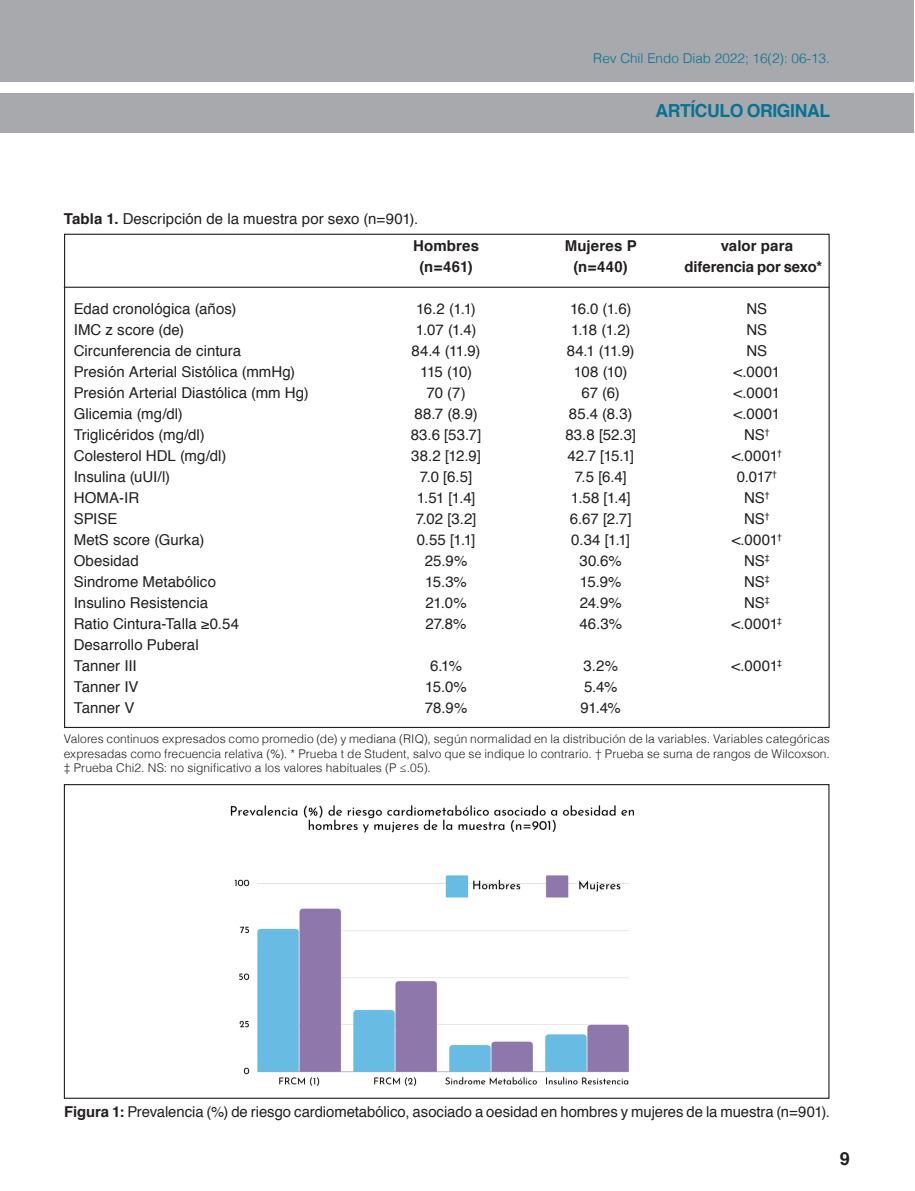
<style>
.page{position:relative;width:915px;height:1191px;background:#fff}
.page>*{position:absolute;margin:0;border:0;box-sizing:border-box;transform-origin:0 0}
.t1{font:700 18px "Helvetica";letter-spacing:-.02em;color:#077392}
.t2{font:700 18px "Helvetica";color:#231f20}
.Lista_tabulada{font:15px "Helvetica";color:#231f20}
.Lista_tabulada-2{font:700 15px "Helvetica";letter-spacing:.005em;color:#231f20}
.t3{font:300 13.5px "Helvetica";color:#077392}
.Texto{font:300 12px/14.4px "Helvetica";letter-spacing:.005em;color:#231f20;text-align:justify}
.s1{font-weight:700}
</style>
<div class="page">
<div style="left:0;top:0;width:913px;height:81px;background:#a8a9ad"></div>
<div style="left:0;top:93px;width:913px;height:40px;background:#a8a9ad"></div>
<hr style="left:64px;top:287px;width:765px;height:1px;background:#231f20">
<img style="left:230px;top:805px;width:403px;height:281px">
<p class="Lista_tabulada" style="left:64px;top:207px;width:356px"><span class="s1">Tabla 1.</span> Descripción de la muestra por sexo (n=901).</p>
<p class="t3" style="left:593px;top:46px;width:238px">Rev Chil Endo Diab 2022; 16(2): 06-13.</p>
<p class="t1" style="left:655px;top:96px;width:176px">ARTÍCULO ORIGINAL</p>
<p class="Lista_tabulada-2" style="left:413px;top:233px;width:67px">Hombres</p>
<p class="Lista_tabulada-2" style="left:564px;top:233px;width:73px">Mujeres P</p>
<p class="Lista_tabulada-2" style="left:720px;top:233px;width:74px">valor para</p>
<p class="Lista_tabulada-2" style="left:419px;top:254px;width:55px">(n=461)</p>
<p class="Lista_tabulada-2" style="left:573px;top:254px;width:56px">(n=440)</p>
<p class="Lista_tabulada-2" style="left:684px;top:254px;width:139px">diferencia por sexo*</p>
<p class="Lista_tabulada" style="left:74px;top:297px;width:164px">Edad cronológica (años)</p>
<p class="Lista_tabulada" style="left:416px;top:297px;width:61px">16.2 (1.1)</p>
<p class="Lista_tabulada" style="left:570px;top:297px;width:63px">16.0 (1.6)</p>
<p class="Lista_tabulada" style="left:746px;top:297px;width:22px">NS</p>
<p class="Lista_tabulada" style="left:74px;top:318px;width:112px">IMC z score (de)</p>
<p class="Lista_tabulada" style="left:415px;top:318px;width:62px">1.07 (1.4)</p>
<p class="Lista_tabulada" style="left:571px;top:318px;width:61px">1.18 (1.2)</p>
<p class="Lista_tabulada" style="left:746px;top:318px;width:22px">NS</p>
<p class="Lista_tabulada" style="left:74px;top:339px;width:169px">Circunferencia de cintura</p>
<p class="Lista_tabulada" style="left:411px;top:339px;width:70px">84.4 (11.9)</p>
<p class="Lista_tabulada" style="left:566px;top:339px;width:69px">84.1 (11.9)</p>
<p class="Lista_tabulada" style="left:746px;top:339px;width:22px">NS</p>
<p class="Lista_tabulada" style="left:74px;top:360px;width:223px">Presión Arterial Sistólica (mmHg)</p>
<p class="Lista_tabulada" style="left:420px;top:360px;width:53px">115 (10)</p>
<p class="Lista_tabulada" style="left:573px;top:360px;width:55px">108 (10)</p>
<p class="Lista_tabulada" style="left:733px;top:360px;width:48px">&lt;.0001</p>
<p class="Lista_tabulada" style="left:74px;top:381px;width:236px">Presión Arterial Diastólica (mm Hg)</p>
<p class="Lista_tabulada" style="left:426px;top:381px;width:41px">70 (7)</p>
<p class="Lista_tabulada" style="left:581px;top:381px;width:40px">67 (6)</p>
<p class="Lista_tabulada" style="left:733px;top:381px;width:48px">&lt;.0001</p>
<p class="Lista_tabulada" style="left:74px;top:402px;width:111px">Glicemia (mg/dl)</p>
<p class="Lista_tabulada" style="left:414px;top:402px;width:65px">88.7 (8.9)</p>
<p class="Lista_tabulada" style="left:568px;top:402px;width:65px">85.4 (8.3)</p>
<p class="Lista_tabulada" style="left:733px;top:402px;width:48px">&lt;.0001</p>
<p class="Lista_tabulada" style="left:74px;top:423px;width:132px">Triglicéridos (mg/dl)</p>
<p class="Lista_tabulada" style="left:410px;top:423px;width:72px">83.6 [53.7]</p>
<p class="Lista_tabulada" style="left:565px;top:423px;width:72px">83.8 [52.3]</p>
<p class="Lista_tabulada" style="left:743px;top:423px;width:27px">NS<sup>†</sup></p>
<p class="Lista_tabulada" style="left:74px;top:444px;width:154px">Colesterol HDL (mg/dl)</p>
<p class="Lista_tabulada" style="left:411px;top:444px;width:71px">38.2 [12.9]</p>
<p class="Lista_tabulada" style="left:567px;top:444px;width:68px">42.7 [15.1]</p>
<p class="Lista_tabulada" style="left:731px;top:444px;width:52px">&lt;.0001<sup>†</sup></p>
<p class="Lista_tabulada" style="left:74px;top:465px;width:98px">Insulina (uUI/l)</p>
<p class="Lista_tabulada" style="left:420px;top:465px;width:54px">7.0 [6.5]</p>
<p class="Lista_tabulada" style="left:574px;top:465px;width:53px">7.5 [6.4]</p>
<p class="Lista_tabulada" style="left:736px;top:465px;width:42px">0.017<sup>†</sup></p>
<p class="Lista_tabulada" style="left:74px;top:486px;width:67px">HOMA-IR</p>
<p class="Lista_tabulada" style="left:416px;top:486px;width:60px">1.51 [1.4]</p>
<p class="Lista_tabulada" style="left:570px;top:486px;width:61px">1.58 [1.4]</p>
<p class="Lista_tabulada" style="left:743px;top:486px;width:27px">NS<sup>†</sup></p>
<p class="Lista_tabulada" style="left:74px;top:507px;width:45px">SPISE</p>
<p class="Lista_tabulada" style="left:415px;top:507px;width:62px">7.02 [3.2]</p>
<p class="Lista_tabulada" style="left:569px;top:507px;width:63px">6.67 [2.7]</p>
<p class="Lista_tabulada" style="left:743px;top:507px;width:27px">NS<sup>†</sup></p>
<p class="Lista_tabulada" style="left:74px;top:528px;width:132px">MetS score (Gurka)</p>
<p class="Lista_tabulada" style="left:416px;top:528px;width:60px">0.55 [1.1]</p>
<p class="Lista_tabulada" style="left:571px;top:528px;width:60px">0.34 [1.1]</p>
<p class="Lista_tabulada" style="left:731px;top:528px;width:52px">&lt;.0001<sup>†</sup></p>
<p class="Lista_tabulada" style="left:74px;top:549px;width:66px">Obesidad</p>
<p class="Lista_tabulada" style="left:424px;top:549px;width:44px">25.9%</p>
<p class="Lista_tabulada" style="left:579px;top:549px;width:44px">30.6%</p>
<p class="Lista_tabulada" style="left:743px;top:549px;width:27px">NS<sup>‡</sup></p>
<p class="Lista_tabulada" style="left:74px;top:570px;width:144px">Sindrome Metabólico</p>
<p class="Lista_tabulada" style="left:425px;top:570px;width:43px">15.3%</p>
<p class="Lista_tabulada" style="left:579px;top:570px;width:43px">15.9%</p>
<p class="Lista_tabulada" style="left:743px;top:570px;width:27px">NS<sup>‡</sup></p>
<p class="Lista_tabulada" style="left:74px;top:591px;width:136px">Insulino Resistencia</p>
<p class="Lista_tabulada" style="left:425px;top:591px;width:43px">21.0%</p>
<p class="Lista_tabulada" style="left:579px;top:591px;width:44px">24.9%</p>
<p class="Lista_tabulada" style="left:743px;top:591px;width:27px">NS<sup>‡</sup></p>
<p class="Lista_tabulada" style="left:74px;top:612px;width:167px">Ratio Cintura-Talla ≥0.54</p>
<p class="Lista_tabulada" style="left:425px;top:612px;width:42px">27.8%</p>
<p class="Lista_tabulada" style="left:579px;top:612px;width:44px">46.3%</p>
<p class="Lista_tabulada" style="left:731px;top:612px;width:52px">&lt;.0001<sup>‡</sup></p>
<p class="Lista_tabulada" style="left:74px;top:633px;width:126px">Desarrollo Puberal</p>
<p class="Lista_tabulada" style="left:74px;top:654px;width:64px">Tanner III</p>
<p class="Lista_tabulada" style="left:430px;top:654px;width:33px">6.1%</p>
<p class="Lista_tabulada" style="left:583px;top:654px;width:36px">3.2%</p>
<p class="Lista_tabulada" style="left:731px;top:654px;width:52px">&lt;.0001<sup>‡</sup></p>
<p class="Lista_tabulada" style="left:74px;top:675px;width:66px">Tanner IV</p>
<p class="Lista_tabulada" style="left:425px;top:675px;width:43px">15.0%</p>
<p class="Lista_tabulada" style="left:584px;top:675px;width:35px">5.4%</p>
<p class="Lista_tabulada" style="left:74px;top:696px;width:62px">Tanner V</p>
<p class="Lista_tabulada" style="left:424px;top:696px;width:44px">78.9%</p>
<p class="Lista_tabulada" style="left:580px;top:696px;width:42px">91.4%</p>
<p class="Texto" style="left:64px;top:731px;width:767px">Valores continuos expresados como promedio (de) y mediana (RIQ), según normalidad en la distribución de la variables. Variables categóricas expresadas como frecuencia relativa (%). * Prueba t de Student, salvo que se indique lo contrario. † Prueba se suma de rangos de Wilcoxson. ‡ Prueba Chi2. NS: no significativo a los valores habituales (P ≤.05).</p>
<p class="Lista_tabulada" style="left:64px;top:1100px;width:767px"><span class="s1">Figura 1:</span> Prevalencia (%) de riesgo cardiometabólico, asociado a oesidad en hombres y mujeres de la muestra (n=901).</p>
<p class="t2" style="left:839px;top:1144px;width:12px">9</p>
</div>
